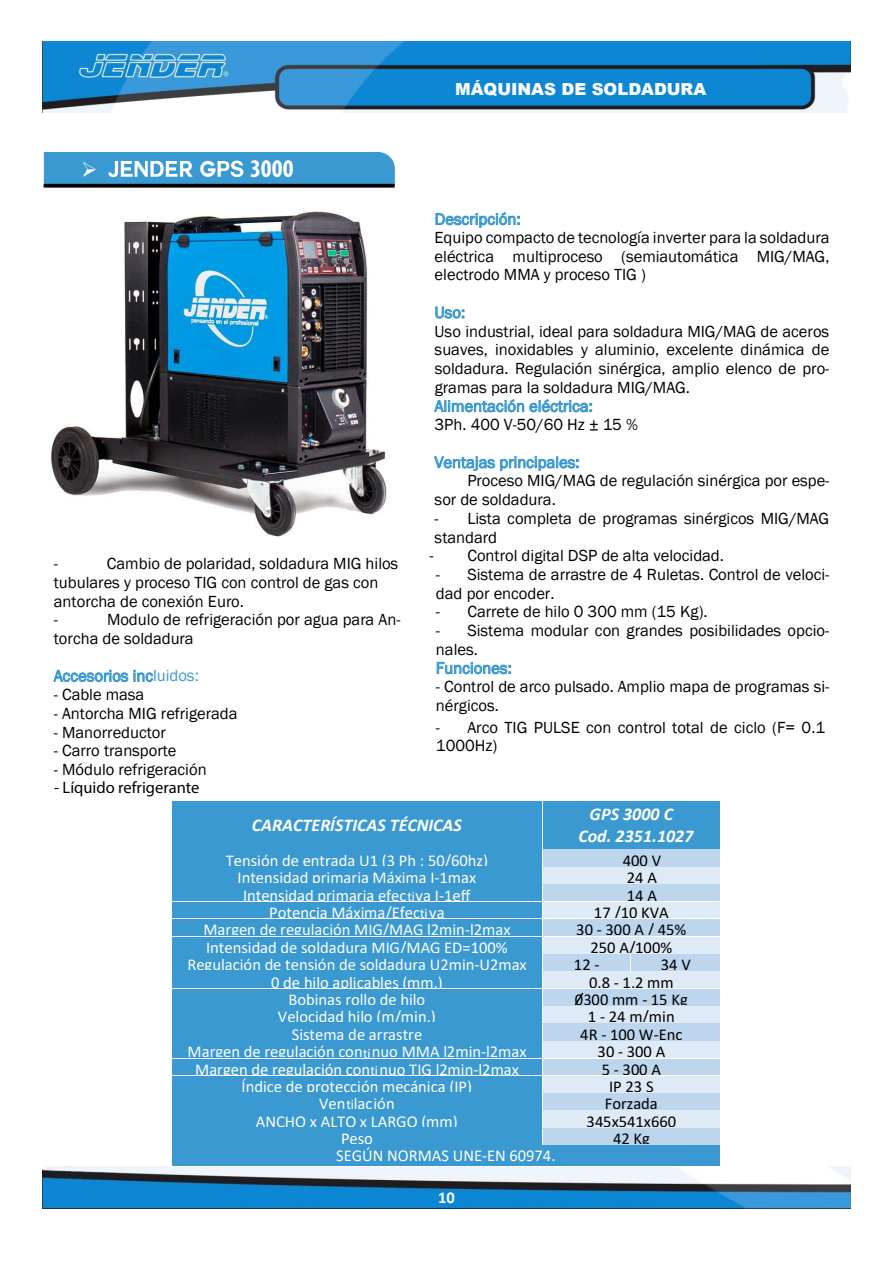
<style>
.page{position:relative;width:893px;height:1263px;background:#fff}
.page>*{position:absolute;margin:0;border:0;box-sizing:border-box;transform-origin:0 0}
.t1{font:700 condensed 25.5px "Myriad Pro";color:#fff}
.t2{font:italic 700 18px/21.9px "Calibri";color:#fff;text-align:center}
.t3{font:16.5px/18.8px "Franklin Gothic";color:#000}
.t4{font:16.5px "Calibri";color:#fff}
.t5{font:16.5px "Calibri";color:#000}
.t6{font:16.5px "Franklin Gothic";color:#3a99d1}
.t7{font:16.5px "Myriad Pro";color:#000}
.t8{font:900 16.5px "Arial";letter-spacing:-.005em;color:#fff}
.t9{font:700 16.5px "Calibri";color:#fff}
.t10{font:13.5px/16.5px "Myriad Pro";color:#fff;text-align:center}
.s1{color:#3a99d1}
.s2{color:#fff}
</style>
<div class="page">
<img style="left:43px;top:177px;width:344px;height:360px">
<img style="left:43px;top:1166px;width:808px;height:42px">
<img style="left:43px;top:42px;width:807px;height:71px">
<svg style="left:436px;top:212px;width:84px;height:16px"></svg>
<svg style="left:435px;top:306px;width:29px;height:13px"></svg>
<svg style="left:434px;top:399px;width:158px;height:13px"></svg>
<svg style="left:434px;top:456px;width:145px;height:15px"></svg>
<svg style="left:437px;top:662px;width:74px;height:12px"></svg>
<div style="left:172px;top:801px;width:370px;height:48px;background:#3a99d1"></div>
<div style="left:543px;top:801px;width:177px;height:48px;background:#3a99d1"></div>
<div style="left:172px;top:850px;width:370px;height:17px;background:#3a99d1"></div>
<div style="left:543px;top:850px;width:177px;height:17px;background:#bdd6ee"></div>
<div style="left:172px;top:867px;width:370px;height:17px;background:#3a99d1"></div>
<div style="left:543px;top:867px;width:177px;height:17px;background:#deeaf6"></div>
<div style="left:172px;top:885px;width:370px;height:16px;background:#3a99d1"></div>
<div style="left:543px;top:885px;width:177px;height:16px;background:#bdd6ee"></div>
<div style="left:172px;top:902px;width:370px;height:17px;background:#3a99d1"></div>
<div style="left:543px;top:902px;width:177px;height:17px;background:#deeaf6"></div>
<div style="left:172px;top:919px;width:370px;height:17px;background:#3a99d1"></div>
<div style="left:543px;top:919px;width:177px;height:17px;background:#bdd6ee"></div>
<hr style="left:172px;top:918px;width:370px;height:1px;background:#fff">
<hr style="left:543px;top:918px;width:177px;height:1px;background:#fff">
<div style="left:172px;top:936px;width:370px;height:18px;background:#3a99d1"></div>
<div style="left:543px;top:936px;width:177px;height:18px;background:#deeaf6"></div>
<hr style="left:172px;top:936px;width:370px;height:1px;background:#fff">
<hr style="left:543px;top:936px;width:177px;height:1px;background:#fff">
<div style="left:172px;top:954px;width:370px;height:17px;background:#3a99d1"></div>
<div style="left:543px;top:954px;width:88px;height:17px;background:#bdd6ee"></div>
<div style="left:631px;top:954px;width:89px;height:17px;background:#bdd6ee"></div>
<div style="left:172px;top:972px;width:370px;height:16px;background:#3a99d1"></div>
<div style="left:543px;top:972px;width:177px;height:16px;background:#deeaf6"></div>
<svg style="left:630px;top:954px;width:1px;height:17px"></svg>
<div style="left:172px;top:989px;width:370px;height:17px;background:#3a99d1"></div>
<div style="left:543px;top:989px;width:177px;height:17px;background:#bdd6ee"></div>
<svg style="left:574px;top:992px;width:10px;height:13px"></svg>
<div style="left:172px;top:1006px;width:370px;height:17px;background:#3a99d1"></div>
<div style="left:543px;top:1006px;width:177px;height:17px;background:#deeaf6"></div>
<div style="left:172px;top:1024px;width:370px;height:17px;background:#3a99d1"></div>
<div style="left:543px;top:1024px;width:177px;height:17px;background:#bdd6ee"></div>
<div style="left:172px;top:1041px;width:370px;height:17px;background:#3a99d1"></div>
<div style="left:543px;top:1041px;width:177px;height:17px;background:#deeaf6"></div>
<div style="left:172px;top:1059px;width:370px;height:16px;background:#3a99d1"></div>
<div style="left:543px;top:1059px;width:177px;height:16px;background:#bdd6ee"></div>
<div style="left:172px;top:1076px;width:370px;height:17px;background:#3a99d1"></div>
<div style="left:543px;top:1076px;width:177px;height:17px;background:#deeaf6"></div>
<div style="left:172px;top:1093px;width:370px;height:17px;background:#3a99d1"></div>
<div style="left:543px;top:1093px;width:177px;height:17px;background:#bdd6ee"></div>
<div style="left:172px;top:1111px;width:370px;height:17px;background:#3a99d1"></div>
<div style="left:543px;top:1111px;width:177px;height:17px;background:#deeaf6"></div>
<div style="left:172px;top:1128px;width:370px;height:17px;background:#3a99d1"></div>
<div style="left:543px;top:1128px;width:177px;height:17px;background:#bdd6ee"></div>
<div style="left:172px;top:1145px;width:548px;height:21px;background:#3a99d1"></div>
<hr style="left:172px;top:1166px;width:548px;height:1px;background:#fff">
<svg style="left:44px;top:186px;width:351px;height:2px"></svg>
<svg style="left:53px;top:670px;width:75px;height:12px"></svg>
<svg style="left:134px;top:670px;width:19px;height:12px"></svg>
<svg style="left:44px;top:152px;width:351px;height:34px"></svg>
<h1 class="t1" style="left:250px;top:153px;width:45px">3000</h1>
<p class="t3" style="left:54px;top:555px;width:346px;text-indent:53px">Cambio de polaridad, soldadura MIG hilos tubulares y proceso TIG con control de gas con antorcha de conexión Euro.<br>-</p>
<p class="t3" style="left:54px;top:555px;width:6px">-</p>
<p class="t3" style="left:54px;top:611px;width:348px;text-indent:53px">Modulo de refrigeración por agua para An&shy;torcha de soldadura</p>
<p class="t6" style="left:54px;top:666px;width:146px">Accesorios incluidos:</p>
<p class="t3" style="left:54px;top:686px;width:92px">- Cable masa</p>
<p class="t3" style="left:54px;top:704px;width:185px">- Antorcha MIG refrigerada</p>
<p class="t3" style="left:54px;top:723px;width:114px">- Manorreductor</p>
<p class="t3" style="left:54px;top:742px;width:124px">- Carro transporte</p>
<p class="t3" style="left:54px;top:760px;width:154px">- Módulo refrigeración</p>
<p class="t7" style="left:54px;top:778px;width:147px">- Líquido refrigerante</p>
<p class="t8" style="left:455px;top:77px;width:252px">MÁQUINAS DE SOLDADURA</p>
<p class="t6" style="left:434px;top:209px;width:88px">Descripción:</p>
<p class="t3" style="left:435px;top:229px;width:396px;text-align:justify">Equipo compacto de tecnología inverter para la soldadura eléctrica multiproceso (semiautomática MIG/MAG, electrodo MMA y proceso TIG )</p>
<p class="t6" style="left:435px;top:302px;width:32px">Uso:</p>
<p class="t3" style="left:435px;top:322px;width:396px;text-align:justify">Uso industrial, ideal para soldadura MIG/MAG de aceros suaves, inoxidables y aluminio, excelente dinámica de soldadura. Regulación sinérgica, amplio elenco de pro&shy;gramas para la soldadura MIG/MAG.</p>
<p class="t6" style="left:435px;top:396px;width:160px">Alimentación eléctrica:</p>
<p class="t3" style="left:435px;top:416px;width:205px">3Ph. 400 V-50/60 Hz ± 15 %</p>
<p class="t3" style="left:435px;top:453px;width:396px"><span class="s1">Ventajas principales:<br></span><span class="s2">0 -</span> Proceso MIG/MAG de regulación sinérgica por espe&shy;sor de soldadura.</p>
<p class="t3" style="left:435px;top:509px;width:396px">- Lista completa de programas sinérgicos MIG/MAG standard</p>
<p class="t3" style="left:430px;top:547px;width:296px">- Control digital DSP de alta velocidad.</p>
<p class="t3" style="left:436px;top:565px;width:395px">- Sistema de arrastre de 4 Ruletas. Control de veloci&shy;dad por encoder.</p>
<p class="t3" style="left:436px;top:603px;width:273px">- Carrete de hilo 0 300 mm (15 Kg).</p>
<p class="t3" style="left:436px;top:621px;width:395px">- Sistema modular con grandes posibilidades opcio&shy;nales.</p>
<p class="t6" style="left:436px;top:658px;width:77px">Funciones:</p>
<p class="t3" style="left:436px;top:678px;width:395px">- Control de arco pulsado. Amplio mapa de programas si&shy;nérgicos.</p>
<p class="t3" style="left:436px;top:718px;width:391px">- Arco TIG PULSE con control total de ciclo (F= 0.1<br>1000Hz)</p>
<p class="t2" style="left:252px;top:814px;width:212px">CARACTERÍSTICAS TÉCNICAS</p>
<p class="t2" style="left:578px;top:803px;width:117px">GPS 3000 C<br>Cod. 2351.1027</p>
<p class="t4" style="left:226px;top:849px;width:264px">Tensión de entrada U1 (3 Ph ; 50/60hz)</p>
<p class="t5" style="left:623px;top:849px;width:40px">400 V</p>
<p class="t4" style="left:238px;top:866px;width:240px">Intensidad primaria Máxima I-1max</p>
<p class="t5" style="left:627px;top:866px;width:32px">24 A</p>
<p class="t4" style="left:243px;top:884px;width:229px">Intensidad primaria efec va I-1eff</p>
<p class="t5" style="left:627px;top:884px;width:32px">14 A</p>
<p class="t4" style="left:269px;top:901px;width:177px">Potencia Máxima/Efec va</p>
<p class="t5" style="left:594px;top:901px;width:76px">17 /10 KVA</p>
<p class="t4" style="left:203px;top:918px;width:309px">Margen de regulación MIG/MAG l2min-l2max</p>
<p class="t5" style="left:576px;top:918px;width:112px">30 -300 A/ 45%</p>
<p class="t4" style="left:206px;top:936px;width:303px">Intensidad de soldadura MIG/MAG ED=100%</p>
<p class="t5" style="left:591px;top:936px;width:83px">250 A/100%</p>
<p class="t4" style="left:187px;top:953px;width:341px">Regulación de tensión de soldadura U2min-U2max</p>
<p class="t5" style="left:574px;top:953px;width:27px">12 -</p>
<p class="t5" style="left:661px;top:953px;width:32px">34 V</p>
<p class="t4" style="left:271px;top:971px;width:173px">0 de hilo aplicables (mm.)</p>
<p class="t5" style="left:589px;top:971px;width:86px">0.8 - 1.2 mm</p>
<p class="t4" style="left:288px;top:988px;width:138px">Bobinas rollo de hilo</p>
<p class="t5" style="left:575px;top:988px;width:115px">0300 mm - 15 Kg</p>
<p class="t4" style="left:278px;top:1005px;width:159px">Velocidad hilo (m/min.)</p>
<p class="t5" style="left:588px;top:1005px;width:88px">1 - 24 m/min</p>
<p class="t4" style="left:292px;top:1023px;width:132px">Sistema de arrastre</p>
<p class="t5" style="left:580px;top:1023px;width:104px">4R - 100 W-Enc</p>
<p class="t4" style="left:188px;top:1040px;width:340px">Margen de regulación con nuo MMA l2min-l2max</p>
<p class="t5" style="left:598px;top:1040px;width:69px">30 - 300 A</p>
<p class="t4" style="left:195px;top:1058px;width:325px">Margen de regulación con nuo TIG l2min-l2max</p>
<p class="t5" style="left:602px;top:1058px;width:61px">5 -300 A</p>
<p class="t4" style="left:242px;top:1075px;width:232px">Índice de protección mecánica (IP)</p>
<p class="t5" style="left:609px;top:1075px;width:46px">IP 23 S</p>
<p class="t4" style="left:319px;top:1092px;width:77px">Ven lación</p>
<p class="t5" style="left:605px;top:1092px;width:55px">Forzada</p>
<p class="t4" style="left:256px;top:1110px;width:203px">ANCHO x ALTO x LARGO (mm)</p>
<p class="t5" style="left:587px;top:1110px;width:91px">345x541x660</p>
<p class="t4" style="left:341px;top:1127px;width:33px">Peso</p>
<p class="t5" style="left:613px;top:1127px;width:38px">42 Kg</p>
<p class="t4" style="left:336px;top:1144px;width:221px">SEGÚN NORMAS UNE-EN 60974.</p>
<p class="t9" style="left:438px;top:1185px;width:18px">10</p>
<p class="t10" style="left:407px;top:888px;width:9px">ti</p>
<p class="t10" style="left:420px;top:905px;width:9px">ti</p>
<p class="t10" style="left:363px;top:1045px;width:17px">ti ti</p>
<p class="t10" style="left:347px;top:1096px;width:9px">ti</p>
</div>
